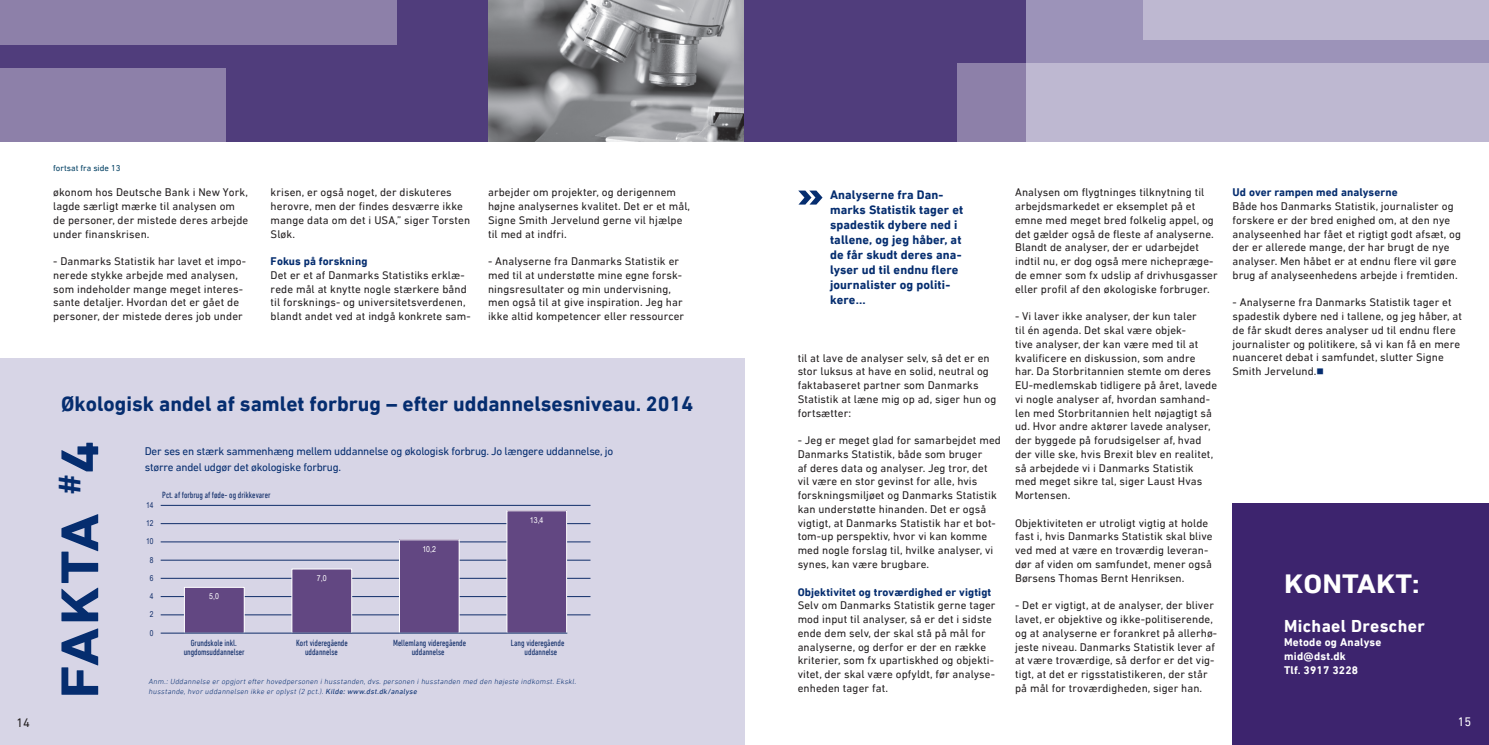
<style>
.page{position:relative;width:1489px;height:745px;background:#fff}
.page>*{position:absolute;margin:0;border:0;box-sizing:border-box;transform-origin:0 0}
.t1{font:700 54px "DIN Next LT Pro";letter-spacing:.01em;color:#052d6f;scale:1.11 1}
.t2{font:700 27px "DIN Next LT Pro";color:#fff;scale:1.11 1}
.t3{font:700 21.25px "DIN Next LT Pro";color:#052d6f}
.t4{font:700 17.5px "DIN Next LT Pro";letter-spacing:.02em;color:#fff}
.t5{font:700 12.5px/15px "DIN Next LT Pro";letter-spacing:.01em;color:#052d6f}
.t6{font:12.5px "DIN Next LT Pro";color:#fff}
.t7{font:12.5px "DIN Next LT Pro";color:#231f20}
.t8{font:11.25px/13.8px "DIN Next LT Pro";letter-spacing:.01em;color:#231f20}
.t9{font:11.25px/16.2px "DIN Next LT Pro";letter-spacing:-.02em;color:#052d6f}
.t10{font:700 11.25px "DIN Next LT Pro";letter-spacing:.01em;color:#052d6f}
.t11{font:700 11.25px "DIN Next LT Pro";letter-spacing:.02em;color:#fff}
.t12{font:condensed 9.12px/9px "DIN Next LT Pro";letter-spacing:-.005em;color:#102d69;text-align:center}
.t13{font:8.75px "DIN Next LT Pro";color:#003f62}
.t14{font:8.12px "Arial Narrow";color:#fff;scale:1.06 1}
.t15{font:8.12px "Arial Narrow";color:#102d69}
.t16{font:italic 300 7.5px/10px "DIN Next LT Pro";color:#052d6f}
.s1{font-weight:400}
.s2{color:#052d6f}
</style>
<div class="page">
<div style="left:1232px;top:503px;width:256px;height:241px;background:#3d246e"></div>
<div style="left:0;top:0;width:744px;height:142px;background:#503d7c"></div>
<div style="left:0;top:68px;width:226px;height:79px;background:#8d80a9"></div>
<div style="left:0;top:0;width:397px;height:45px;background:#8d80a9"></div>
<div style="left:744px;top:0;width:744px;height:142px;background:#9c93b9"></div>
<img style="left:488px;top:0;width:256px;height:142px">
<div style="left:744px;top:0;width:281px;height:142px;background:#503d7c"></div>
<svg style="left:957px;top:63px;width:531px;height:79px;background:#b7b0cb"></svg>
<div style="left:1142px;top:0;width:346px;height:40px;background:#beb8d1"></div>
<svg style="left:798px;top:190px;width:24px;height:14px"></svg>
<div style="left:0;top:358px;width:744px;height:386px;background:#d7d5e6"></div>
<hr style="left:161px;top:614px;width:429px;height:1px;background:#102d69">
<hr style="left:161px;top:596px;width:429px;height:1px;background:#102d69">
<hr style="left:161px;top:577px;width:429px;height:1px;background:#102d69">
<hr style="left:161px;top:559px;width:429px;height:1px;background:#102d69">
<hr style="left:161px;top:541px;width:429px;height:1px;background:#102d69">
<hr style="left:161px;top:523px;width:429px;height:1px;background:#102d69">
<hr style="left:161px;top:505px;width:429px;height:1px;background:#102d69">
<div style="left:184px;top:587px;width:60px;height:45px;background:#624782"></div>
<div style="left:184px;top:587px;width:60px;height:45px;border:1px solid #fff"></div>
<div style="left:292px;top:568px;width:60px;height:64px;background:#624782"></div>
<div style="left:292px;top:568px;width:60px;height:64px;border:1px solid #fff"></div>
<div style="left:399px;top:539px;width:60px;height:93px;background:#624782"></div>
<div style="left:399px;top:539px;width:60px;height:93px;border:1px solid #fff"></div>
<div style="left:507px;top:510px;width:59px;height:122px;background:#624782"></div>
<hr style="left:161px;top:632px;width:406px;height:1px;background:#102d69">
<p class="t13" style="left:53px;top:163px;width:69px">fortsat fra side 13</p>
<p class="t8" style="left:53px;top:185px;width:197px">økonom hos Deutsche Bank i New York, lagde særligt mærke til analysen om de personer, der mistede deres arbejde under finanskrisen.</p>
<p class="t8" style="left:53px;top:254px;width:194px">- Danmarks Statistik har lavet et impo&shy;nerede stykke arbejde med analysen, som indeholder mange meget interes&shy;sante detaljer. Hvordan det er gået de personer, der mistede deres job under</p>
<p class="t8" style="left:270px;top:185px;width:201px">krisen, er også noget, der diskuteres herovre, men der findes desværre ikke mange data om det i USA,” siger Torsten<br>Sløk.</p>
<p class="t10" style="left:270px;top:254px;width:98px">Fokus på forskning</p>
<p class="t8" style="left:270px;top:268px;width:202px">Det er et af Danmarks Statistiks erklæ&shy;rede mål at knytte nogle stærkere bånd til forsknings- og universitetsverdenen, blandt andet ved at indgå konkrete sam-</p>
<p class="t8" style="left:488px;top:185px;width:204px">arbejder om projekter, og derigennem højne analysernes kvalitet. Det er et mål, Signe Smith Jervelund gerne vil hjælpe til med at indfri.</p>
<p class="t8" style="left:488px;top:254px;width:198px">- Analyserne fra Danmarks Statistik er med til at understøtte mine egne forsk&shy;ningsresultater og min undervisning, men også til at give inspiration. Jeg har ikke altid kompetencer eller ressourcer</p>
<p class="t7" style="left:16px;top:715px;width:15px">14</p>
<p class="t3" style="left:61px;top:390px;width:633px">Økologisk andel af samlet forbrug – efter uddannelsesniveau. 2014</p>
<p class="t1" style="left:48px;top:698px;width:234px;rotate:-90deg">FAKTA <sup>#</sup>4</p>
<p class="t9" style="left:145px;top:442px;width:470px">Der ses en stærk sammenhæng mellem uddannelse og økologisk forbrug. Jo længere uddannelse, jo større andel udgør det økologiske forbrug.</p>
<p class="t15" style="left:146px;top:498px;width:9px">14</p>
<p class="t15" style="left:146px;top:517px;width:9px">12</p>
<p class="t15" style="left:146px;top:535px;width:9px">10</p>
<p class="t15" style="left:150px;top:553px;width:5px">8</p>
<p class="t15" style="left:150px;top:571px;width:5px">6</p>
<p class="t15" style="left:150px;top:590px;width:5px">4</p>
<p class="t15" style="left:150px;top:608px;width:5px">2</p>
<p class="t15" style="left:150px;top:626px;width:5px">0</p>
<p class="t12" style="left:162px;top:489px;width:110px">Pct. af forbrug af føde- og drikkevarer</p>
<p class="t14" style="left:209px;top:590px;width:11px">5,0</p>
<p class="t14" style="left:317px;top:572px;width:11px">7,0</p>
<p class="t14" style="left:422px;top:542px;width:14px">10,2</p>
<p class="t14" style="left:530px;top:513px;width:14px">13,4</p>
<p class="t12" style="left:184px;top:637px;width:63px">Grundskole inkl. ungdomsuddannelser</p>
<p class="t12" style="left:296px;top:637px;width:53px">Kort videregående uddannelse</p>
<p class="t12" style="left:393px;top:637px;width:75px">Mellemlang videregående uddannelse</p>
<p class="t12" style="left:524px;top:637px;width:41px;text-align:left;text-indent:-14px">Lang videregående uddannelse</p>
<p class="t16" style="left:149px;top:676px;width:430px">Anm.: Uddannelse er opgjort efter hovedpersonen i husstanden, dvs. personen i husstanden med den højeste indkomst. Ekskl. husstande, hvor uddannelsen ikke er oplyst (2 pct.). <span class="s1">Kilde: www.dst.dk/analyse</span></p>
<p class="t5" style="left:830px;top:187px;width:135px">Analyserne fra Dan&shy;marks Statistik tager et spadestik dybere ned i tallene, og jeg håber, at de får skudt deres ana&shy;lyser ud til endnu flere journalister og politi&shy;kere...</p>
<p class="t8" style="left:797px;top:350px;width:200px">til at lave de analyser selv, så det er en stor luksus at have en solid, neutral og faktabaseret partner som Danmarks Statistik at læne mig op ad, siger hun og fortsætter:</p>
<p class="t8" style="left:797px;top:433px;width:205px">- Jeg er meget glad for samarbejdet med Danmarks Statistik, både som bruger<br>af deres data og analyser. Jeg tror, det vil være en stor gevinst for alle, hvis forskningsmiljøet og Danmarks Statistik kan understøtte hinanden. Det er også vigtigt, at Danmarks Statistik har et bot&shy;tom-up perspektiv, hvor vi kan komme med nogle forslag til, hvilke analyser, vi synes, kan være brugbare.</p>
<p class="t10" style="left:797px;top:584px;width:195px">Objektivitet og troværdighed er vigtigt</p>
<p class="t8" style="left:797px;top:598px;width:199px">Selv om Danmarks Statistik gerne tager mod input til analyser, så er det i sidste ende dem selv, der skal stå på mål for analyserne, og derfor er der en række kriterier, som fx upartiskhed og objekti&shy;vitet, der skal være opfyldt, før analyse&shy;enheden tager fat.</p>
<p class="t8" style="left:1015px;top:185px;width:204px">Analysen om flygtninges tilknytning til arbejdsmarkedet er eksemplet på et emne med meget bred folkelig appel, og det gælder også de fleste af analyserne.<br>Blandt de analyser, der er udarbejdet indtil nu, er dog også mere nichepræge&shy;de emner som fx udslip af drivhusgasser eller profil af den økologiske forbruger.</p>
<p class="t8" style="left:1015px;top:309px;width:203px">- Vi laver ikke analyser, der kun taler<br>til én agenda. Det skal være objek-<br>tive analyser, der kan være med til at kvalificere en diskussion, som andre har. Da Storbritannien stemte om deres EU-medlemskab tidligere på året, lavede vi nogle analyser af, hvordan samhand&shy;len med Storbritannien helt nøjagtigt så ud. Hvor andre aktører lavede analyser, der byggede på forudsigelser af, hvad der ville ske, hvis Brexit blev en realitet, så arbejdede vi i Danmarks Statistik med meget sikre tal, siger Laust Hvas Mortensen.</p>
<p class="t8" style="left:1015px;top:515px;width:199px">Objektiviteten er utroligt vigtig at holde fast i, hvis Danmarks Statistik skal blive ved med at være en troværdig leveran&shy;dør af viden om samfundet, mener også Børsens Thomas Bernt Henriksen.</p>
<p class="t8" style="left:1015px;top:598px;width:203px">- Det er vigtigt, at de analyser, der bliver lavet, er objektive og ikke-politiserende, og at analyserne er forankret på allerhø&shy;jeste niveau. Danmarks Statistik lever af at være troværdige, så derfor er det vig&shy;tigt, at det er rigsstatistikeren, der står på mål for troværdigheden, siger han.</p>
<p class="t10" style="left:1232px;top:186px;width:167px">Ud over rampen med analyserne</p>
<p class="t8" style="left:1232px;top:199px;width:230px">Både hos Danmarks Statistik, journalister og forskere er der bred enighed om, at den nye analyseenhed har fået et rigtigt godt afsæt, og der er allerede mange, der har brugt de nye analyser. Men håbet er at endnu flere vil gøre brug af analyseenhedens arbejde i fremtiden.</p>
<p class="t8" style="left:1232px;top:295px;width:231px">- Analyserne fra Danmarks Statistik tager et spadestik dybere ned i tallene, og jeg håber, at de får skudt deres analyser ud til endnu flere journalister og politikere, så vi kan få en mere nuanceret debat i samfundet, slutter Signe Smith Jervelund.<span class="s2">■</span></p>
<p class="t2" style="left:1283px;top:567px;width:124px">KONTAKT:</p>
<p class="t4" style="left:1283px;top:615px;width:142px">Michael Drescher</p>
<p class="t11" style="left:1283px;top:635px;width:99px">Metode og Analyse</p>
<p class="t11" style="left:1283px;top:649px;width:63px">mid@dst.dk</p>
<p class="t11" style="left:1283px;top:662px;width:75px">Tlf. 3917 3228</p>
<p class="t6" style="left:1457px;top:714px;width:15px">15</p>
</div>
